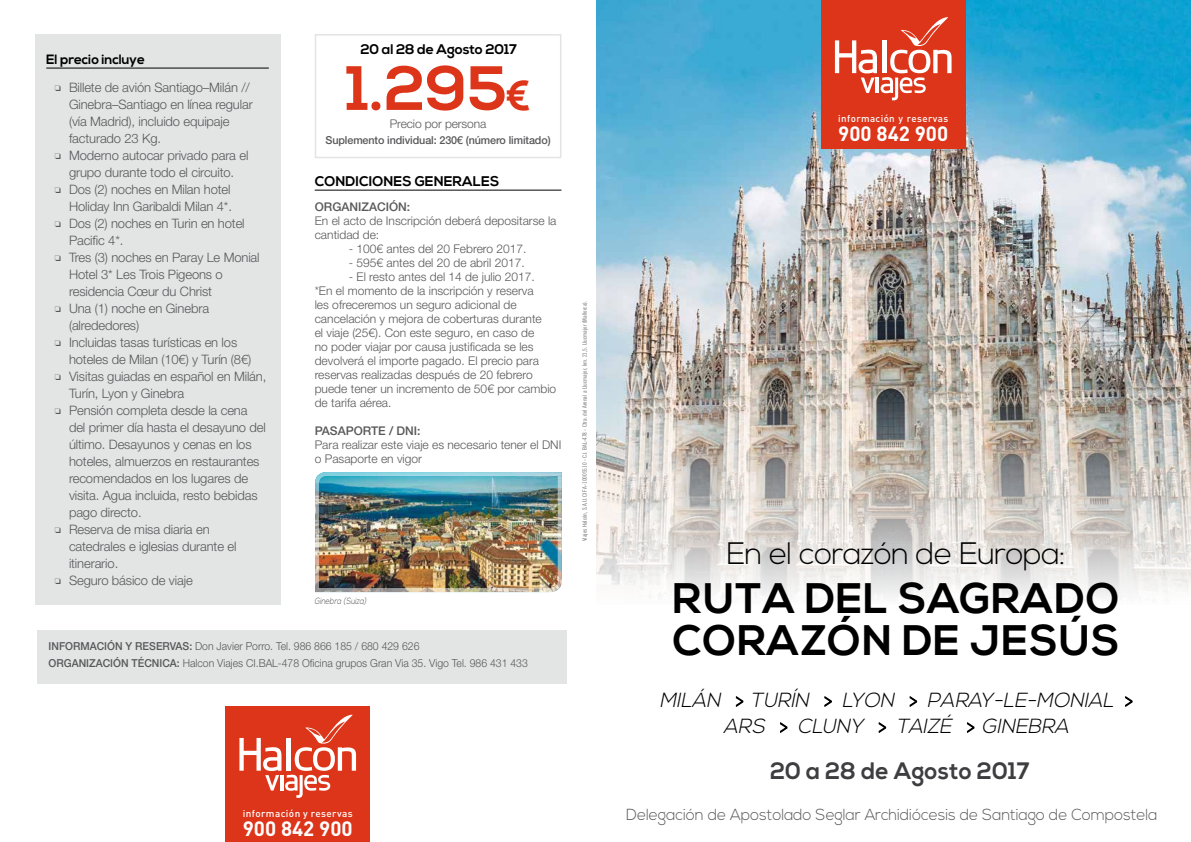
<style>
.page{position:relative;width:1191px;height:842px;background:#fff}
.page>*{position:absolute;margin:0;border:0;box-sizing:border-box;transform-origin:0 0}
.t1{font:700 62.4px "Nexa";color:#dd3519}
.t2{font:700 42.6px/42.1px "Nexa";letter-spacing:.02em;color:#000}
.t3{font:300 31px "Nexa";letter-spacing:-.03em;color:#000}
.t4{font:700 23.8px "Nexa";letter-spacing:.01em;color:#3e3d40;scale:.96 1}
.t5{font:700 20.5px "DIN Pro";color:#fff}
.t6{font:italic 300 20.4px "Nexa";color:#000}
.t7{font:300 16px "Nexa";letter-spacing:-.01em;color:#58585a;scale:.96 1}
.t8{font:700 14px "Nexa";color:#000}
.t9{font:700 13.5px "Nexa";letter-spacing:-.01em;color:#000}
.t10{font:300 13px "Helvetica Neue LT Std";letter-spacing:-.01em;color:#58585a}
.t11{font:300 12px/14px "Helvetica Neue LT Std";color:#58585a}
.t12{font:500 12px "Helvetica Neue LT Std";color:#58585a}
.t13{font:300 11px/17px "Helvetica Neue LT Std";color:#58585a;scale:.95 1}
.t14{font:500 11px "Helvetica Neue LT Std";letter-spacing:-.01em;color:#58585a}
.t15{font:500 9.8px "DIN Pro";letter-spacing:.04em;color:#fff}
.t16{font:italic 300 9px "Nexa";color:#4b4b4d;scale:.8 1}
.t17{font:6px "Trade Gothic LT Std Cn 18";color:#707172}
.s1{font-size:41.6px}
.s2{font-weight:500}
</style>
<div class="page">
<img style="left:596px;top:0;width:595px;height:383px">
<svg style="left:596px;top:383px;width:595px;height:215px;background:#cfcbc6"></svg>
<div style="left:821px;top:0;width:144px;height:149px;background:#dd3519"></div>
<svg style="left:835px;top:17px;width:116px;height:83px"></svg>
<div style="left:225px;top:706px;width:145px;height:136px;background:#dd3519"></div>
<svg style="left:239px;top:715px;width:117px;height:83px"></svg>
<hr style="left:315px;top:190px;width:246px;height:1px;background:#000">
<svg style="left:735px;top:696px;width:9px;height:11px"></svg>
<svg style="left:824px;top:696px;width:8px;height:11px"></svg>
<svg style="left:909px;top:696px;width:8px;height:11px"></svg>
<svg style="left:1125px;top:696px;width:8px;height:11px"></svg>
<svg style="left:780px;top:722px;width:8px;height:11px"></svg>
<svg style="left:878px;top:722px;width:8px;height:11px"></svg>
<svg style="left:966px;top:722px;width:9px;height:11px"></svg>
<div style="left:1181px;top:432px;width:10px;height:191px;background:#fff;opacity:.94"></div>
<div style="left:35px;top:34px;width:245px;height:570px;background:#e3e4e4"></div>
<hr style="left:46px;top:68px;width:223px;height:1px;background:#000">
<div style="left:315px;top:34px;width:246px;height:124px;border:2px solid #e3e4e4"></div>
<div style="left:37px;top:631px;width:530px;height:53px;background:#e3e4e4"></div>
<img style="left:315px;top:472px;width:247px;height:121px">
<p class="t9" style="left:46px;top:51px;width:100px">El precio incluye</p>
<p class="t10" style="left:55px;top:79px;width:197px">❏ Billete de avión Santiago–Milán //</p>
<p class="t10" style="left:69px;top:96px;width:185px">Ginebra–Santiago en línea regular</p>
<p class="t10" style="left:69px;top:113px;width:162px">(vía Madrid), incluido equipaje</p>
<p class="t10" style="left:69px;top:130px;width:94px">facturado 23 Kg.</p>
<p class="t10" style="left:55px;top:147px;width:195px">❏ Moderno autocar privado para el</p>
<p class="t10" style="left:69px;top:164px;width:167px">grupo durante todo el circuito.</p>
<p class="t10" style="left:55px;top:181px;width:177px">❏ Dos (2) noches en Milan hotel</p>
<p class="t10" style="left:69px;top:198px;width:164px">Holiday Inn Garibaldi Milan 4*.</p>
<p class="t10" style="left:55px;top:215px;width:191px">❏ Dos (2) noches en Turin en hotel</p>
<p class="t10" style="left:69px;top:232px;width:56px">Pacific 4*.</p>
<p class="t10" style="left:55px;top:249px;width:206px">❏ Tres (3) noches en Paray Le Monial</p>
<p class="t10" style="left:69px;top:266px;width:155px">Hotel 3* Les Trois Pigeons o</p>
<p class="t10" style="left:69px;top:283px;width:145px">residencia Cœur du Christ</p>
<p class="t10" style="left:55px;top:300px;width:156px">❏ Una (1) noche en Ginebra</p>
<p class="t10" style="left:69px;top:317px;width:72px">(alrededores)</p>
<p class="t10" style="left:55px;top:334px;width:184px">❏ Incluidas tasas turísticas en los</p>
<p class="t10" style="left:69px;top:351px;width:184px">hoteles de Milan (10€) y Turín (8€)</p>
<p class="t10" style="left:55px;top:368px;width:213px">❏ Visitas guiadas en español en Milán,</p>
<p class="t10" style="left:69px;top:385px;width:117px">Turín, Lyon y Ginebra</p>
<p class="t10" style="left:55px;top:402px;width:194px">❏ Pensión completa desde la cena</p>
<p class="t10" style="left:69px;top:419px;width:198px">del primer día hasta el desayuno del</p>
<p class="t10" style="left:69px;top:436px;width:184px">último. Desayunos y cenas en los</p>
<p class="t10" style="left:69px;top:453px;width:192px">hoteles, almuerzos en restaurantes</p>
<p class="t10" style="left:69px;top:470px;width:181px">recomendados en los lugares de</p>
<p class="t10" style="left:69px;top:487px;width:190px">visita. Agua incluida, resto bebidas</p>
<p class="t10" style="left:69px;top:504px;width:74px">pago directo.</p>
<p class="t10" style="left:55px;top:521px;width:156px">❏ Reserva de misa diaria en</p>
<p class="t10" style="left:69px;top:538px;width:169px">catedrales e iglesias durante el</p>
<p class="t10" style="left:69px;top:555px;width:51px">itinerario.</p>
<p class="t10" style="left:55px;top:572px;width:139px">❏ Seguro básico de viaje</p>
<p class="t8" style="left:360px;top:41px;width:158px">20 al 28 de Agosto 2017</p>
<h1 class="t1" style="left:346px;top:52px;width:185px">1.295<span class="s1">€</span></h1>
<p class="t14" style="left:325px;top:134px;width:227px">Suplemento individual: 230€ (número limitado)</p>
<p class="t11" style="left:390px;top:117px;width:98px">Precio por persona</p>
<p class="t8" style="left:315px;top:173px;width:186px">CONDICIONES GENERALES</p>
<p class="t12" style="left:315px;top:200px;width:97px">ORGANIZACIÓN:</p>
<p class="t11" style="left:315px;top:213px;width:243px">En el acto de Inscripción deberá depositarse la cantidad de:</p>
<p class="t11" style="left:349px;top:241px;width:179px">- 100€ antes del 20 Febrero 2017.</p>
<p class="t11" style="left:349px;top:255px;width:177px">- 595€ antes del 20 de abril 2017.</p>
<p class="t11" style="left:315px;top:269px;width:243px;text-indent:34px">- El resto antes del 14 de julio 2017.<br>*En el momento de la inscripción y reserva<br>les ofreceremos un seguro adicional de cancelación y mejora de coberturas durante<br>el viaje (25€). Con este seguro, en caso de<br>no poder viajar por causa justificada se les devolverá el importe pagado. El precio para reservas realizadas después de 20 febrero puede tener un incremento de 50€ por cambio de tarifa aérea.</p>
<p class="t12" style="left:315px;top:424px;width:107px">PASAPORTE / DNI:</p>
<p class="t11" style="left:315px;top:437px;width:248px">Para realizar este viaje es necesario tener el DNI o Pasaporte en vigor</p>
<p class="t16" style="left:314px;top:596px;width:69px">Ginebra (Suiza)</p>
<p class="t13" style="left:49px;top:637px;width:506px"><span class="s2">INFORMACIÓN Y RESERVAS:</span> Don Javier Porro. Tel. 986 866 185 / 680 429 626<br><span class="s2">ORGANIZACIÓN TÉCNICA:</span> Halcon Viajes CI.BAL-478 Oficina grupos Gran Via 35. Vigo Tel. 986 431 433</p>
<p class="t17" style="left:581px;top:541px;width:242px;rotate:-90deg">Viajes Halcón, S.A.U. CIF A-10005510 - C.I. BAL-478 - Ctra. del Arenal a Llucmajor, km. 21,5. Llucmajor (Mallorca).</p>
<p class="t15" style="left:243px;top:807px;width:111px">información y reservas</p>
<h3 class="t5" style="left:243px;top:815px;width:111px">900 842 900</h3>
<p class="t15" style="left:838px;top:111px;width:111px">información y reservas</p>
<h3 class="t5" style="left:838px;top:119px;width:111px">900 842 900</h3>
<h3 class="t3" style="left:726px;top:535px;width:340px">En el corazón de Europa:</h3>
<h2 class="t2" style="left:672px;top:578px;width:448px">RUTA DEL SAGRADO<br>CORAZÓN DE JESÚS</h2>
<h3 class="t6" style="left:659px;top:688px;width:156px">MILÁN TURÍN</h3>
<h3 class="t6" style="left:841px;top:688px;width:59px">LYON</h3>
<h3 class="t6" style="left:927px;top:688px;width:193px">PARAY-LE-MONIAL</h3>
<h3 class="t6" style="left:723px;top:714px;width:48px">ARS</h3>
<h3 class="t6" style="left:797px;top:714px;width:72px">CLUNY</h3>
<h3 class="t6" style="left:896px;top:714px;width:179px">TAIZÉ GINEBRA</h3>
<h3 class="t4" style="left:770px;top:757px;width:272px">20 a 28 de Agosto 2017</h3>
<p class="t7" style="left:626px;top:805px;width:555px">Delegación de Apostolado Seglar Archidiócesis de Santiago de Compostela</p>
</div>
